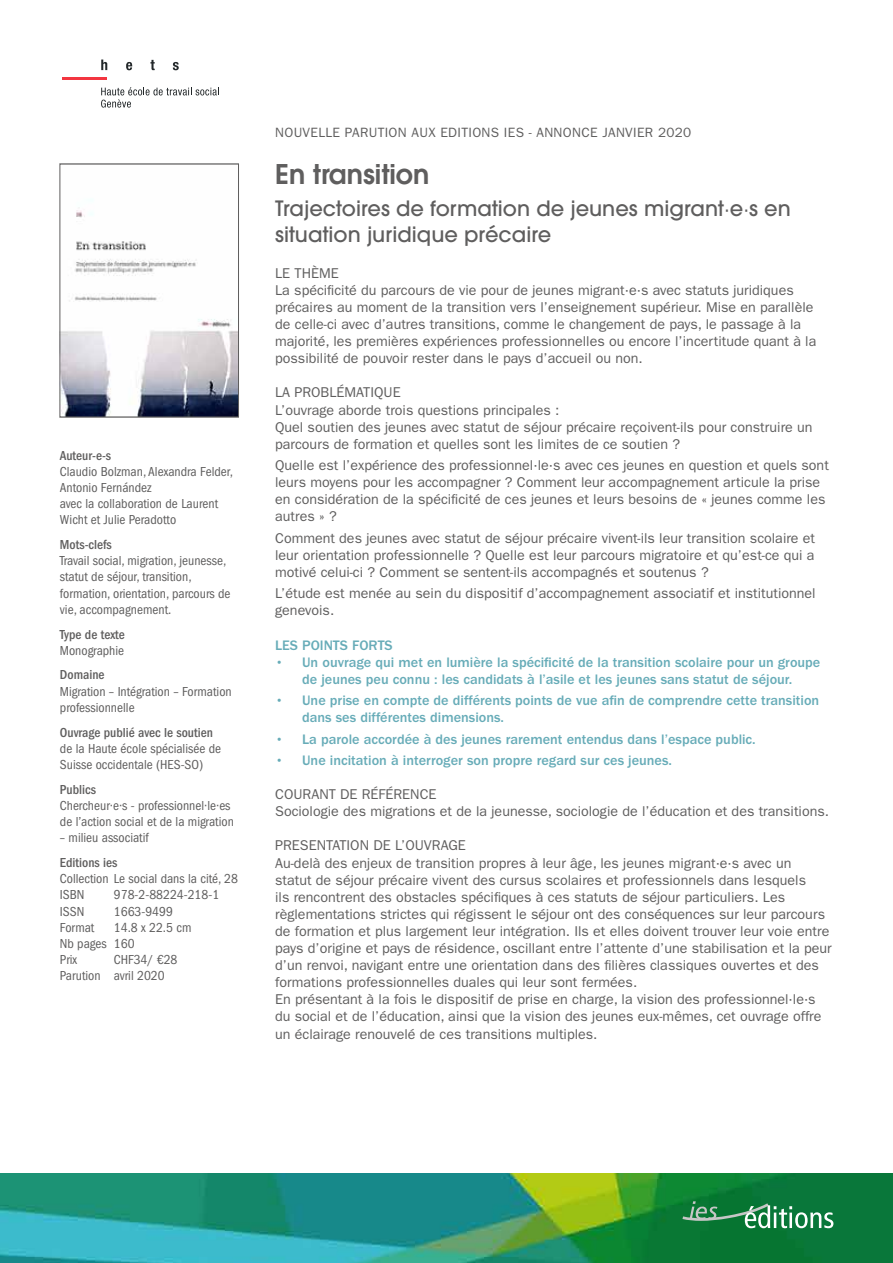
<style>
.page{position:relative;width:893px;height:1263px;background:#fff}
.page>*{position:absolute;margin:0;border:0;box-sizing:border-box;transform-origin:0 0}
.t1{font:600 27px "ITC Avant Garde Std";color:#5f5e5e}
.t2{font:500 21px/25.2px "ITC Avant Garde Std";color:#5f5e5e}
.t3{font:14.25px/17.1px "ITC Franklin Gothic Std";color:#5f5e5e}
.t4{font:500 14.25px/17.1px "ITC Franklin Gothic Std";color:#67acb8;text-align:center}
.t5{font:condensed 13.5px/16.2px "ITC Franklin Gothic Std";color:#5f5e5e}
.t6{font:500 condensed 13.5px "ITC Franklin Gothic Std";color:#5f5e5e}
.t7{font:13.5px "ITC Franklin Gothic Std";letter-spacing:.025em;color:#5f5e5e}
</style>
<div class="page">
<hr style="left:62px;top:77px;width:44px;height:3px;background:#f33540">
<svg style="left:101px;top:60px;width:6px;height:10px"></svg>
<svg style="left:126px;top:62px;width:6px;height:8px"></svg>
<svg style="left:150px;top:60px;width:5px;height:10px"></svg>
<svg style="left:173px;top:62px;width:6px;height:8px"></svg>
<svg style="left:101px;top:87px;width:118px;height:21px"></svg>
<img style="left:0;top:1174px;width:893px;height:89px">
<svg style="left:682px;top:1201px;width:151px;height:27px;background:#3e9260"></svg>
<img style="left:62px;top:210px;width:175px;height:205px">
<div style="left:60px;top:164px;width:179px;height:253px;border:1px solid #5f5e5e"></div>
<p class="t6" style="left:60px;top:447px;width:53px">Auteur-e-s</p>
<p class="t5" style="left:60px;top:463px;width:175px">Claudio Bolzman, Alexandra Felder,<br>Antonio Fernández<br>avec la collaboration de Laurent<br>Wicht et Julie Peradotto</p>
<p class="t6" style="left:60px;top:537px;width:54px">Mots-clefs</p>
<p class="t5" style="left:60px;top:553px;width:172px">Travail social, migration, jeunesse, statut de séjour, transition, formation, orientation, parcours de vie, accompagnement.</p>
<p class="t6" style="left:60px;top:626px;width:66px">Type de texte</p>
<p class="t5" style="left:60px;top:642px;width:66px">Monographie</p>
<p class="t6" style="left:60px;top:667px;width:46px">Domaine</p>
<p class="t5" style="left:60px;top:683px;width:173px">Migration – Intégration – Formation professionnelle</p>
<p class="t6" style="left:60px;top:724px;width:155px">Ouvrage publié avec le soutien</p>
<p class="t5" style="left:60px;top:740px;width:163px">de la Haute école spécialisée de<br>Suisse occidentale (HES-SO)</p>
<p class="t6" style="left:60px;top:781px;width:38px">Publics</p>
<p class="t5" style="left:60px;top:797px;width:176px">Chercheur·e·s - professionnel·le·es de l’action social et de la migration</p>
<p class="t5" style="left:60px;top:830px;width:90px">– milieu associatif</p>
<p class="t6" style="left:60px;top:855px;width:59px">Editions ies</p>
<p class="t5" style="left:60px;top:871px;width:180px">Collection Le social dans la cité, 28<br>ISBN</p>
<p class="t5" style="left:114px;top:887px;width:107px">978-2-88224-218-1</p>
<p class="t5" style="left:60px;top:903px;width:26px">ISSN</p>
<p class="t5" style="left:114px;top:903px;width:61px">1663-9499</p>
<p class="t5" style="left:60px;top:919px;width:36px">Format</p>
<p class="t5" style="left:60px;top:919px;width:133px;text-indent:54px">14.8 x 22.5 cm<br>Nb pages 160<br>Prix</p>
<p class="t5" style="left:60px;top:952px;width:119px;text-indent:54px">CHF34/ €28<br>Parution avril 2020</p>
<p class="t7" style="left:275px;top:124px;width:418px">NOUVELLE PARUTION AUX EDITIONS IES - ANNONCE JANVIER 2020</p>
<h1 class="t1" style="left:275px;top:156px;width:156px">En transition</h1>
<h2 class="t2" style="left:275px;top:196px;width:517px">Trajectoires de formation de jeunes migrant·e·s en situation juridique précaire</h2>
<p class="t3" style="left:275px;top:264px;width:543px">LE THÈME<br>La spécificité du parcours de vie pour de jeunes migrant·e·s avec statuts juridiques précaires au moment de la transition vers l’enseignement supérieur. Mise en parallèle de celle-ci avec d’autres transitions, comme le changement de pays, le passage à la majorité, les premières expériences professionnelles ou encore l’incertitude quant à la possibilité de pouvoir rester dans le pays d’accueil ou non.</p>
<p class="t3" style="left:275px;top:384px;width:539px">LA PROBLÉMATIQUE<br>L’ouvrage aborde trois questions principales :<br>Quel soutien des jeunes avec statut de séjour précaire reçoivent-ils pour construire un parcours de formation et quelles sont les limites de ce soutien ?</p>
<p class="t3" style="left:275px;top:457px;width:555px">Quelle est l’expérience des professionnel·le·s avec ces jeunes en question et quels sont leurs moyens pour les accompagner ? Comment leur accompagnement articule la prise en considération de la spécificité de ces jeunes et leurs besoins de « jeunes comme les autres » ?</p>
<p class="t3" style="left:275px;top:529px;width:542px;text-align:justify">Comment des jeunes avec statut de séjour précaire vivent-ils leur transition scolaire et leur orientation professionnelle ? Quelle est leur parcours migratoire et qu’est-ce qui a motivé celui-ci ? Comment se sentent-ils accompagnés et soutenus ?</p>
<p class="t3" style="left:275px;top:585px;width:542px">L’étude est menée au sein du dispositif d’accompagnement associatif et institutionnel genevois.</p>
<p class="t4" style="left:275px;top:636px;width:119px">LES POINTS FORTS</p>
<p class="t4" style="left:275px;top:653px;width:547px">• Un ouvrage qui met en lumière la spécificité de la transition scolaire pour un groupe de jeunes peu connu : les candidats à l’asile et les jeunes sans statut de séjour.</p>
<p class="t4" style="left:302px;top:692px;width:519px;text-align:left;text-indent:-27px">• Une prise en compte de différents points de vue afin de comprendre cette transition dans ses différentes dimensions.</p>
<p class="t4" style="left:275px;top:730px;width:482px">• La parole accordée à des jeunes rarement entendus dans l’espace public.</p>
<p class="t4" style="left:275px;top:752px;width:398px">• Une incitation à interroger son propre regard sur ces jeunes.</p>
<p class="t3" style="left:275px;top:786px;width:555px">COURANT DE RÉFÉRENCE<br>Sociologie des migrations et de la jeunesse, sociologie de l’éducation et des transitions.</p>
<p class="t3" style="left:275px;top:837px;width:558px">PRESENTATION DE L’OUVRAGE<br>Au-delà des enjeux de transition propres à leur âge, les jeunes migrant·e·s avec un<br>statut de séjour précaire vivent des cursus scolaires et professionnels dans lesquels<br>ils rencontrent des obstacles spécifiques à ces statuts de séjour particuliers. Les règlementations strictes qui régissent le séjour ont des conséquences sur leur parcours de formation et plus largement leur intégration. Ils et elles doivent trouver leur voie entre pays d’origine et pays de résidence, oscillant entre l’attente d’une stabilisation et la peur d’un renvoi, navigant entre une orientation dans des filières classiques ouvertes et des formations professionnelles duales qui leur sont fermées.<br>En présentant à la fois le dispositif de prise en charge, la vision des professionnel·le·s du social et de l’éducation, ainsi que la vision des jeunes eux-mêmes, cet ouvrage offre un éclairage renouvelé de ces transitions multiples.</p>
</div>
